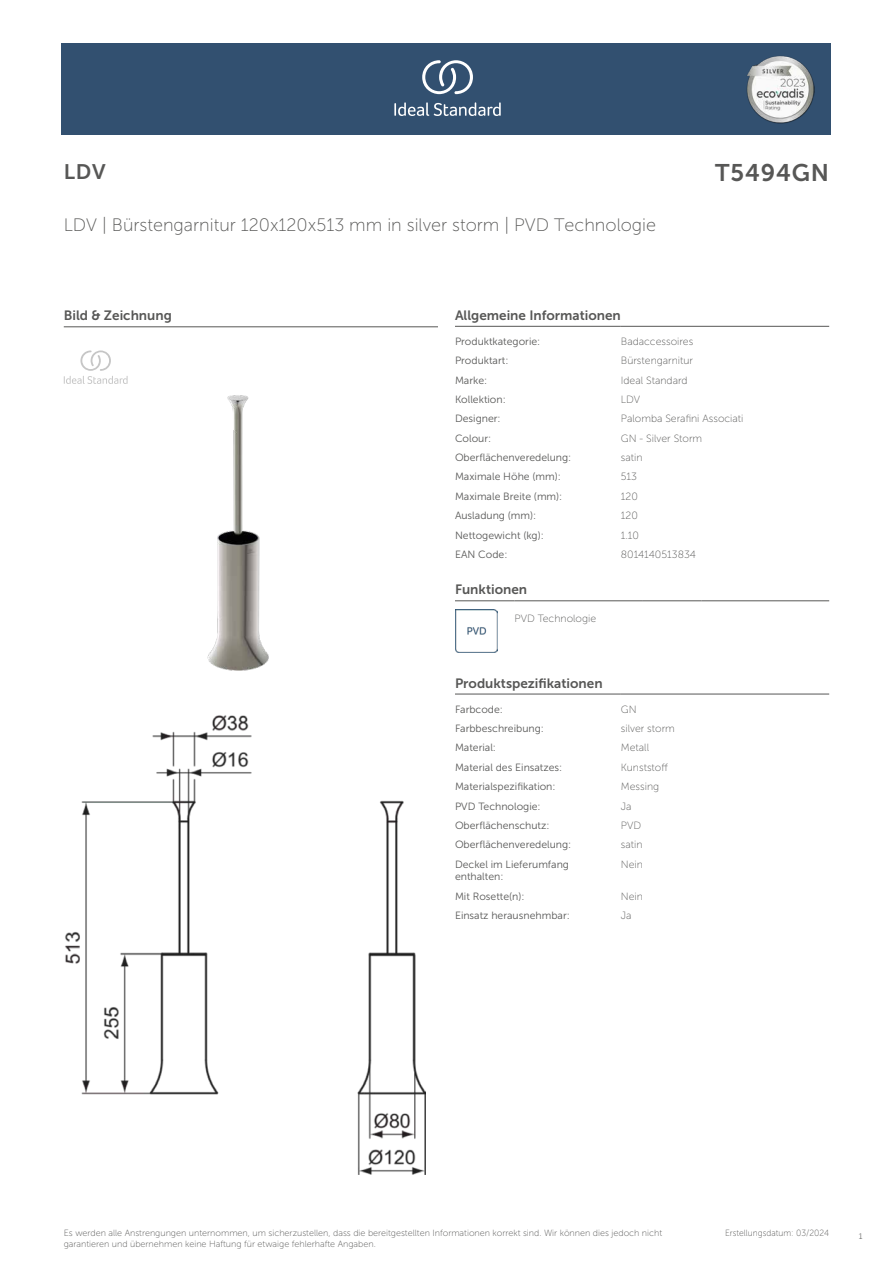
<style>
.page{position:relative;width:893px;height:1263px;background:#fff}
.page>*{position:absolute;margin:0;border:0;box-sizing:border-box;transform-origin:0 0}
.t1{font:24px "Museo Sans 700";letter-spacing:.035em;color:#575756}
.t2{font:21px "Museo Sans 700";color:#575756}
.t3{font:18px "Museo Sans 100";color:#575756}
.t4{font:13.5px "Museo Sans 700";color:#575756}
.t5{font:10.5px/12.6px "Museo Sans 300";color:#575756}
.t6{font:10.5px "Museo Sans 100";color:#575756}
.t7{font:9px/10.8px "Museo Sans 100";color:#575756}
.t8{font:9px "Museo Sans 100";color:#575756;scale:.95 1}
.t9{font:300 9px "Calibri";color:#575756;scale:.95 1}
</style>
<div class="page">
<div style="left:62px;top:43px;width:769px;height:91px;background:#325070"></div>
<hr style="left:455px;top:326px;width:166px;height:1px;background:#575756">
<hr style="left:621px;top:326px;width:208px;height:1px;background:#575756">
<hr style="left:455px;top:600px;width:59px;height:1px;background:#575756">
<hr style="left:514px;top:600px;width:128px;height:1px;background:#575756">
<hr style="left:642px;top:600px;width:60px;height:1px;background:#575756">
<hr style="left:702px;top:600px;width:127px;height:1px;background:#575756">
<img style="left:455px;top:609px;width:42px;height:43px">
<hr style="left:455px;top:694px;width:166px;height:1px;background:#575756">
<hr style="left:621px;top:694px;width:208px;height:1px;background:#575756">
<img style="left:65px;top:715px;width:360px;height:459px">
<hr style="left:64px;top:327px;width:374px;height:1px;background:#575756">
<svg style="left:64px;top:350px;width:64px;height:34px"></svg>
<img style="left:207px;top:395px;width:62px;height:275px">
<svg style="left:394px;top:102px;width:107px;height:14px"></svg>
<svg style="left:422px;top:60px;width:51px;height:34px"></svg>
<img style="left:746px;top:56px;width:68px;height:67px">
<h2 class="t2" style="left:64px;top:160px;width:43px">LDV</h2>
<h1 class="t1" style="left:715px;top:160px;width:115px">T5494GN</h1>
<h3 class="t3" style="left:64px;top:215px;width:594px">LDV | Bürstengarnitur 120x120x513 mm in silver storm | PVD Technologie</h3>
<p class="t4" style="left:64px;top:308px;width:110px">Bild &amp; Zeichnung</p>
<p class="t4" style="left:455px;top:308px;width:167px">Allgemeine Informationen</p>
<p class="t5" style="left:455px;top:335px;width:87px">Produktkategorie:</p>
<p class="t6" style="left:621px;top:336px;width:74px">Badaccessoires</p>
<p class="t5" style="left:455px;top:354px;width:55px">Produktart:</p>
<p class="t6" style="left:621px;top:355px;width:74px">Bürstengarnitur</p>
<p class="t5" style="left:455px;top:374px;width:34px">Marke:</p>
<p class="t6" style="left:621px;top:374px;width:68px">Ideal Standard</p>
<p class="t5" style="left:455px;top:393px;width:52px">Kollektion:</p>
<p class="t6" style="left:621px;top:394px;width:21px">LDV</p>
<p class="t5" style="left:455px;top:413px;width:47px">Designer:</p>
<p class="t6" style="left:621px;top:413px;width:124px">Palomba Serafini Associati</p>
<p class="t5" style="left:455px;top:432px;width:38px">Colour:</p>
<p class="t6" style="left:621px;top:433px;width:83px">GN - Silver Storm</p>
<p class="t5" style="left:455px;top:451px;width:118px">Oberflächenveredelung:</p>
<p class="t6" style="left:621px;top:452px;width:23px">satin</p>
<p class="t5" style="left:455px;top:471px;width:107px">Maximale Höhe (mm):</p>
<p class="t6" style="left:621px;top:471px;width:18px">513</p>
<p class="t5" style="left:455px;top:490px;width:109px">Maximale Breite (mm):</p>
<p class="t6" style="left:621px;top:491px;width:19px">120</p>
<p class="t5" style="left:455px;top:509px;width:83px">Ausladung (mm):</p>
<p class="t6" style="left:621px;top:510px;width:19px">120</p>
<p class="t5" style="left:455px;top:529px;width:90px">Nettogewicht (kg):</p>
<p class="t6" style="left:621px;top:529px;width:20px">1.10</p>
<p class="t5" style="left:455px;top:548px;width:54px">EAN Code:</p>
<p class="t6" style="left:621px;top:549px;width:77px">8014140513834</p>
<p class="t4" style="left:455px;top:582px;width:74px">Funktionen</p>
<p class="t6" style="left:514px;top:612px;width:83px">PVD Technologie</p>
<p class="t4" style="left:455px;top:675px;width:149px">Produktspezifikationen</p>
<p class="t5" style="left:455px;top:703px;width:49px">Farbcode:</p>
<p class="t6" style="left:621px;top:703px;width:17px">GN</p>
<p class="t5" style="left:455px;top:722px;width:90px">Farbbeschreibung:</p>
<p class="t6" style="left:621px;top:723px;width:56px">silver storm</p>
<p class="t5" style="left:455px;top:742px;width:43px">Material:</p>
<p class="t6" style="left:621px;top:742px;width:30px">Metall</p>
<p class="t5" style="left:455px;top:761px;width:109px">Material des Einsatzes:</p>
<p class="t6" style="left:621px;top:762px;width:48px">Kunststoff</p>
<p class="t5" style="left:455px;top:780px;width:102px">Materialspezifikation:</p>
<p class="t6" style="left:621px;top:781px;width:40px">Messing</p>
<p class="t5" style="left:455px;top:800px;width:87px">PVD Technologie:</p>
<p class="t6" style="left:621px;top:800px;width:12px">Ja</p>
<p class="t5" style="left:455px;top:819px;width:96px">Oberflächenschutz:</p>
<p class="t6" style="left:621px;top:820px;width:22px">PVD</p>
<p class="t5" style="left:455px;top:838px;width:118px">Oberflächenveredelung:</p>
<p class="t6" style="left:621px;top:839px;width:23px">satin</p>
<p class="t5" style="left:455px;top:858px;width:116px">Deckel im Lieferumfang enthalten:</p>
<p class="t6" style="left:621px;top:858px;width:24px">Nein</p>
<p class="t5" style="left:455px;top:890px;width:71px">Mit Rosette(n):</p>
<p class="t6" style="left:621px;top:890px;width:24px">Nein</p>
<p class="t5" style="left:455px;top:909px;width:116px">Einsatz herausnehmbar:</p>
<p class="t6" style="left:621px;top:910px;width:12px">Ja</p>
<p class="t7" style="left:64px;top:1227px;width:600px">Es werden alle Anstrengungen unternommen, um sicherzustellen, dass die bereitgestellten Informationen korrekt sind. Wir können dies jedoch nicht garantieren und übernehmen keine Haftung für etwaige fehlerhafte Angaben.</p>
<p class="t8" style="left:725px;top:1228px;width:111px">Erstellungsdatum: 03/2024</p>
<p class="t9" style="left:858px;top:1230px;width:6px">1</p>
</div>
